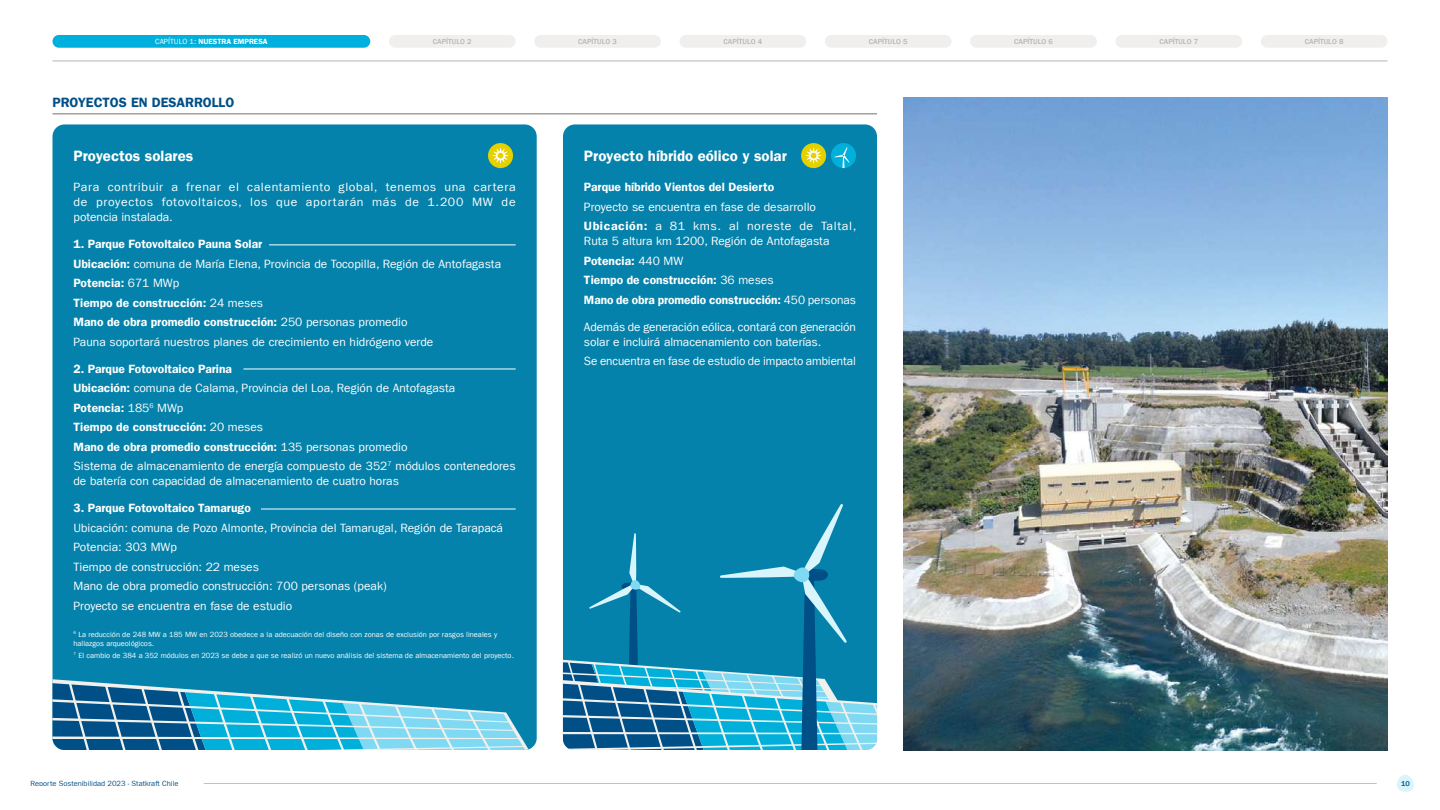
<style>
.page{position:relative;width:1440px;height:810px;background:#fff}
.page>*{position:absolute;margin:0;border:0;box-sizing:border-box;transform-origin:0 0}
.t1{font:15px "Franklin Gothic LT Com Dm";color:#fff}
.t2{font:13.5px "Franklin Gothic LT Com Dm";color:#005088}
.t3{font:12px/19.5px "Franklin Gothic LT Com";color:#fff}
.t4{font:12px/19.5px "Franklin Gothic LT Com Dm";color:#fff}
.t5{font:7.5px/9px "Franklin Gothic LT Com";color:#fff}
.t6{font:500 7.5px "Franklin Gothic LT Com";color:#bbb3b0}
.t7{font:7.5px "Franklin Gothic LT Com";color:#005088}
.t8{font:7.5px "Franklin Gothic LT Com Dm";color:#fff}
.t9{font:500 7.5px "Franklin Gothic LT Com";color:#005088}
.s1{font-family:"Franklin Gothic LT Com"}
.s2{font-family:"Franklin Gothic LT Com Dm"}
</style>
<div class="page">
<svg style="left:1397px;top:775px;width:17px;height:17px"></svg>
<hr style="left:204px;top:783px;width:1173px;height:1px;background:#80daf3">
<hr style="left:52px;top:61px;width:1336px;height:1px;background:#bbb3b0">
<div style="left:389px;top:35px;width:127px;height:13px;background:#f0efee;border-radius:6px"></div>
<div style="left:534px;top:35px;width:127px;height:13px;background:#f0efee;border-radius:6px"></div>
<div style="left:680px;top:35px;width:126px;height:13px;background:#f0efee;border-radius:6px"></div>
<div style="left:825px;top:35px;width:127px;height:13px;background:#f0efee;border-radius:6px"></div>
<div style="left:970px;top:35px;width:127px;height:13px;background:#f0efee;border-radius:6px"></div>
<div style="left:52px;top:35px;width:318px;height:13px;background:#00b0dc;border-radius:6px"></div>
<div style="left:1116px;top:35px;width:126px;height:13px;background:#f0efee;border-radius:6px"></div>
<div style="left:1261px;top:35px;width:127px;height:13px;background:#f0efee;border-radius:6px"></div>
<div style="left:563px;top:124px;width:314px;height:626px;background:#0582ab;border-radius:12px"></div>
<div style="left:52px;top:124px;width:485px;height:626px;background:#0582ab;border-radius:12px"></div>
<hr style="left:52px;top:114px;width:825px;height:1px;background:#7a6f69">
<div style="left:488px;top:143px;width:25px;height:25px;background:#e5d100;border-radius:50%"></div>
<svg style="left:493px;top:148px;width:15px;height:16px"></svg>
<div style="left:801px;top:143px;width:25px;height:25px;background:#e5d100;border-radius:50%"></div>
<svg style="left:806px;top:148px;width:16px;height:16px"></svg>
<svg style="left:52px;top:678px;width:480px;height:72px"></svg>
<hr style="left:269px;top:245px;width:247px;height:1px;background:#fff">
<hr style="left:243px;top:369px;width:273px;height:1px;background:#fff">
<hr style="left:261px;top:509px;width:255px;height:1px;background:#fff">
<div style="left:831px;top:143px;width:25px;height:25px;background:#00b0db;border-radius:50%"></div>
<svg style="left:835px;top:147px;width:14px;height:21px"></svg>
<svg style="left:563px;top:504px;width:314px;height:246px"></svg>
<div style="left:794px;top:568px;width:15px;height:14px;background:#80d9f2;border-radius:7px"></div>
<img style="left:903px;top:98px;width:485px;height:652px">
<p class="t8" style="left:155px;top:37px;width:114px"><span class="s1">CAPÍTULO 1:</span> NUESTRA EMPRESA</p>
<p class="t6" style="left:433px;top:37px;width:40px">CAPÍTULO 2</p>
<p class="t6" style="left:578px;top:37px;width:40px">CAPÍTULO 3</p>
<p class="t6" style="left:724px;top:37px;width:40px">CAPÍTULO 4</p>
<p class="t6" style="left:869px;top:37px;width:40px">CAPÍTULO 5</p>
<p class="t6" style="left:1014px;top:37px;width:40px">CAPÍTULO 6</p>
<p class="t6" style="left:1160px;top:37px;width:40px">CAPÍTULO 7</p>
<p class="t6" style="left:1305px;top:37px;width:40px">CAPÍTULO 8</p>
<p class="t2" style="left:52px;top:94px;width:183px">PROYECTOS EN DESARROLLO</p>
<p class="t1" style="left:74px;top:147px;width:121px">Proyectos solares</p>
<p class="t1" style="left:584px;top:147px;width:204px">Proyecto híbrido eólico y solar</p>
<p class="t4" style="left:584px;top:177px;width:192px">Parque híbrido Vientos del Desierto</p>
<p class="t3" style="left:584px;top:197px;width:274px">Proyecto se encuentra en fase de desarrollo<br><span class="s2">Ubicación:</span> a 81 kms. al noreste de Taltal,</p>
<p class="t3" style="left:584px;top:232px;width:247px">Ruta 5 altura km 1200, Región de Antofagasta</p>
<p class="t4" style="left:584px;top:251px;width:274px">Potencia: <span class="s1">440 MW<br></span>Tiempo de construcción: <span class="s1">36 meses<br></span>Mano de obra promedio construcción: <span class="s1">450 personas</span></p>
<p class="t3" style="left:584px;top:319px;width:274px;line-height:15px">Además de generación eólica, contará con generación solar e incluirá almacenamiento con baterías.</p>
<p class="t3" style="left:584px;top:352px;width:273px">Se encuentra en fase de estudio de impacto ambiental</p>
<p class="t3" style="left:74px;top:180px;width:444px;line-height:15px;text-align:justify">Para contribuir a frenar el calentamiento global, tenemos una cartera de proyectos fotovoltaicos, los que aportarán más de 1.200 MW de potencia instalada.</p>
<p class="t4" style="left:74px;top:234px;width:190px">1. Parque Fotovoltaico Pauna Solar</p>
<p class="t3" style="left:74px;top:254px;width:429px"><span class="s2">Ubicación:</span> comuna de María Elena, Provincia de Tocopilla, Región de Antofagasta</p>
<p class="t4" style="left:74px;top:273px;width:336px">Potencia: <span class="s1">671 MWp<br></span>Tiempo de construcción: <span class="s1">24 meses<br></span>Mano de obra promedio construcción: <span class="s1">250 personas promedio</span></p>
<p class="t3" style="left:74px;top:332px;width:361px">Pauna soportará nuestros planes de crecimiento en hidrógeno verde</p>
<p class="t4" style="left:74px;top:359px;width:160px">2. Parque Fotovoltaico Parina</p>
<p class="t3" style="left:74px;top:379px;width:383px"><span class="s2">Ubicación:</span> comuna de Calama, Provincia del Loa, Región de Antofagasta</p>
<p class="t4" style="left:73px;top:398px;width:336px">Potencia: <span class="s1">185</span><sup>6</sup> <span class="s1">MWp<br></span>Tiempo de construcción: <span class="s1">20 meses<br></span>Mano de obra promedio construcción: <span class="s1">135 personas promedio</span></p>
<p class="t3" style="left:73px;top:459px;width:444px;line-height:15px">Sistema de almacenamiento de energía compuesto de 352<sup>7</sup> módulos contenedores de batería con capacidad de almacenamiento de cuatro horas</p>
<p class="t4" style="left:73px;top:498px;width:179px">3. Parque Fotovoltaico Tamarugo</p>
<p class="t3" style="left:73px;top:518px;width:431px">Ubicación: comuna de Pozo Almonte, Provincia del Tamarugal, Región de Tarapacá Potencia: 303 MWp<br>Tiempo de construcción: 22 meses<br>Mano de obra promedio construcción: 700 personas (peak)<br>Proyecto se encuentra en fase de estudio</p>
<p class="t5" style="left:73px;top:630px;width:425px"><sup>6</sup> La reducción de 248 MW a 185 MW en 2023 obedece a la adecuación del diseño con zonas de exclusión por rasgos lineales y hallazgos arqueológicos.</p>
<p class="t5" style="left:74px;top:651px;width:442px"><sup>7</sup> El cambio de 384 a 352 módulos en 2023 se debe a que se realizó un nuevo análisis del sistema de almacenamiento del proyecto.</p>
<p class="t7" style="left:30px;top:779px;width:150px">Reporte Sostenibilidad 2023 - Statkraft Chile</p>
<p class="t9" style="left:1401px;top:780px;width:10px">10</p>
</div>
